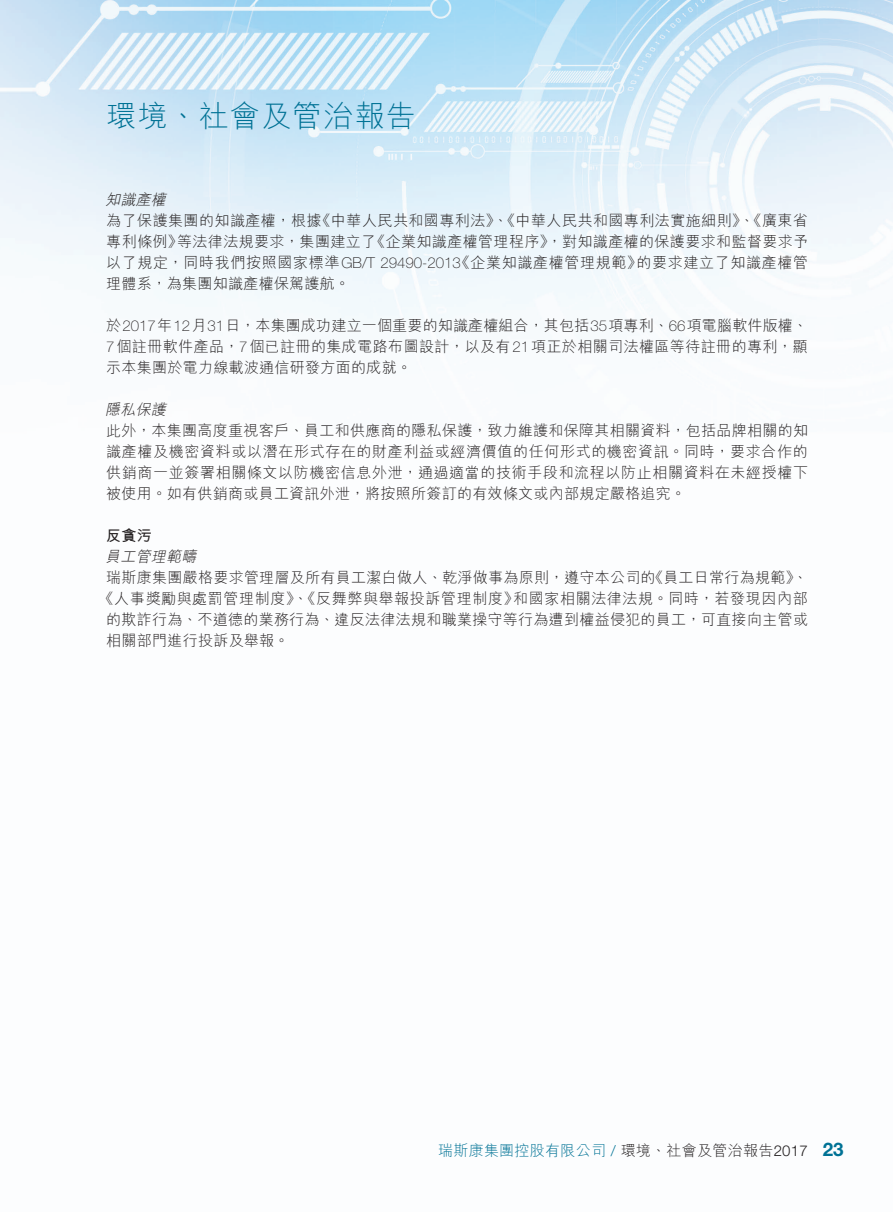
<style>
.page{position:relative;width:893px;height:1212px;background:#fff}
.page>*{position:absolute;margin:0;border:0;box-sizing:border-box;transform-origin:0 0}
.t1{font:300 30px "M Hei HK";letter-spacing:.04em;color:#007295}
.t2{font:700 18.75px "Helvetica Neue LT Std";color:#007295}
._00_txt{font:300 15px/21px "M Hei HK";letter-spacing:.025em;color:#231f20}
.t3{font:300 15px "M Hei HK";letter-spacing:.02em;color:#007295}
._00_txt-2{font:300 15px "M Hei HK";letter-spacing:.045em;color:#231f20}
._04_H4{font:italic 300 15px "M Hei HK";color:#231f20}
._03_H3{font:700 15px "M Hei HK";color:#231f20}
.s1{font-family:"Helvetica Neue LT Std";font-weight:100}
.s2{font-family:"Helvetica Neue LT Std"}
.s3{color:#231f20}
.s4{font-family:"Helvetica Neue LT Std";color:#231f20}
</style>
<div class="page">
<img style="left:0;top:0;width:893px;height:350px">
<h1 class="t1" style="left:106px;top:100px;width:311px">環境、社會及管治報告</h1>
<p class="_04_H4" style="left:105px;top:192px;width:66px">知識產權</p>
<p class="_00_txt" style="left:316px;top:210px;width:493px">《中華人民共和國專利法》、《中華人民共和國專利法實施細則》、《廣東省</p>
<p class="_00_txt" style="left:106px;top:210px;width:217px">為了保護集團的知識產權，根據</p>
<p class="_00_txt" style="left:371px;top:231px;width:439px">《企業知識產權管理程序，》對知識產權的保護要求和監督要求予</p>
<p class="_00_txt" style="left:106px;top:231px;width:78px">專利條例》</p>
<p class="_00_txt" style="left:177px;top:231px;width:201px">等法律法規要求，集團建立了</p>
<p class="_00_txt" style="left:106px;top:252px;width:356px">以了規定，同時我們按照國家標準<span class="s1">GB T/ 29490-2013</span>理體系，為集團知識產權保駕護航。</p>
<p class="_00_txt" style="left:106px;top:315px;width:703px;text-align:justify">於<span class="s1">2017</span>年<span class="s1">12</span>月<span class="s1">31</span>日，本集團成功建立一個重要的知識產權組合，其包括<span class="s1">35</span>項專利、<span class="s1">66</span>項電腦軟件版權、<span class="s1">7</span>個註冊軟件產品，<span class="s1">7</span>個已註冊的集成電路布圖設計，以及有<span class="s1">21</span>項正於相關司法權區等待註冊的專利，顯示本集團於電力線載波通信研發方面的成就。</p>
<p class="_04_H4" style="left:105px;top:402px;width:66px">隱私保護</p>
<p class="_00_txt" style="left:106px;top:420px;width:703px;text-align:justify">此外，本集團高度重視客戶、員工和供應商的隱私保護，致力維護和保障其相關資料，包括品牌相關的知識產權及機密資料或以潛在形式存在的財產利益或經濟價值的任何形式的機密資訊。同時，要求合作的供銷商一並簽署相關條文以防機密信息外泄，通過適當的技術手段和流程以防止相關資料在未經授權下被使用。如有供銷商或員工資訊外泄，將按照所簽訂的有效條文或內部規定嚴格追究。</p>
<p class="_03_H3" style="left:106px;top:524px;width:47px">反貪污</p>
<p class="_04_H4" style="left:105px;top:549px;width:96px">員工管理範疇</p>
<p class="_00_txt" style="left:648px;top:567px;width:161px">《員工日常行為規範、《</p>
<p class="_00_txt-2" style="left:455px;top:255px;width:188px">《企業知識產權管理規範》</p>
<p class="_00_txt-2" style="left:636px;top:255px;width:173px">的要求建立了知識產權管</p>
<p class="_00_txt" style="left:513px;top:567px;width:296px;text-indent:-407px">瑞斯康集團嚴格要求管理層及所有員工潔白做人、乾淨做事為原則，遵守本公司的<br>和國家相關法律法規。同時，若發現因內部</p>
<p class="_00_txt" style="left:106px;top:588px;width:703px;text-indent:-8px">《人事獎勵與處罰管理制度》、《反舞弊與舉報投訴管理制度》<br>的欺詐行為、不道德的業務行為、違反法律法規和職業操守等行為遭到權益侵犯的員工，可直接向主管或相關部門進行投訴及舉報。</p>
<p class="t3" style="left:438px;top:1143px;width:371px">瑞斯康集團控股有限公司 <span class="s2">/</span> <span class="s3">環境、社會及管治報告</span><span class="s4">2017</span></p>
<p class="t2" style="left:823px;top:1138px;width:22px">23</p>
</div>
